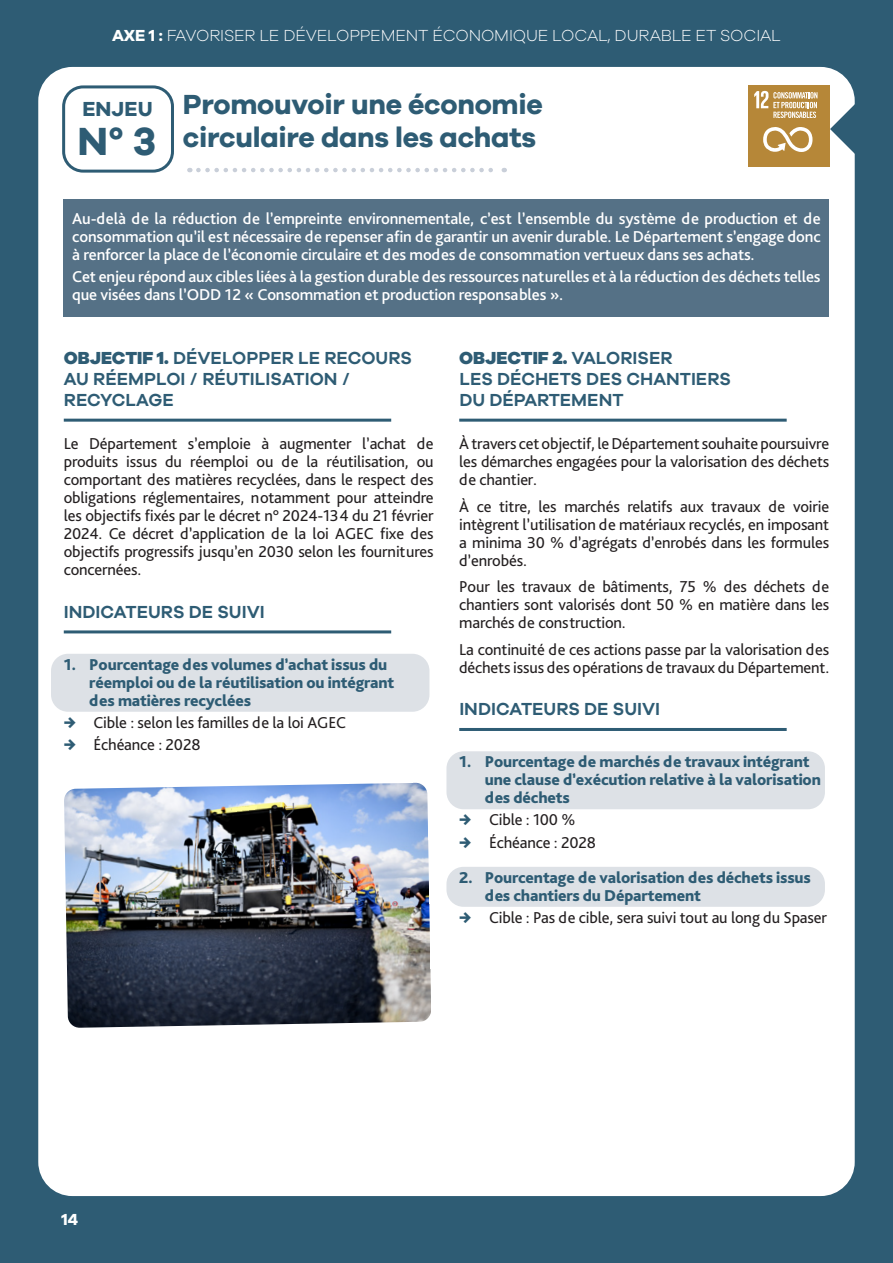
<style>
.page{position:relative;width:893px;height:1263px;background:#2e5c74}
.page>*{position:absolute;margin:0;border:0;box-sizing:border-box;transform-origin:0 0}
.t1{font:700 40.5px "Galano Grotesque";color:#2e5c74}
.t2{font:700 28.5px/33px "Galano Grotesque";letter-spacing:-.01em;color:#2e5c74;text-align:right}
.t3{font:700 21px "Galano Grotesque";letter-spacing:.005em;color:#2e5c74}
.t4{font:600 18px/21px "Galano Grotesque";color:#2e5c74}
.t5{font:800 18px "Galano Grotesque";color:#2e5c74}
.t6{font:16.5px/18px "Bliss Pro";letter-spacing:-.01em;color:#231f20;text-align:justify}
.Intro_axe1{font:500 16.5px/18px "Bliss Pro";letter-spacing:-.01em;color:#fff;text-align:justify}
.t7{font:800 16.5px/18px "Bliss Pro";letter-spacing:-.01em;color:#2e5c74}
.t8{font:300 16.5px "Galano Grotesque";letter-spacing:-.01em;color:#fff}
.t9{font:700 16.5px "Galano Grotesque";color:#fff}
.s1{font-weight:700}
.s2{font-weight:800}
.s3{font-family:"Galano Grotesque";font-weight:700;color:#2e5c74}
</style>
<div class="page">
<div style="left:38px;top:67px;width:817px;height:1129px;background:#fff;border-radius:34px"></div>
<svg style="left:830px;top:86px;width:25px;height:86px"></svg>
<div style="left:748px;top:85px;width:81px;height:81px;background:#b68738"></div>
<svg style="left:763px;top:127px;width:49px;height:25px"></svg>
<svg style="left:754px;top:91px;width:63px;height:27px"></svg>
<img style="left:64px;top:783px;width:367px;height:245px">
<svg style="left:231px;top:805px;width:26px;height:7px"></svg>
<svg style="left:198px;top:168px;width:307px;height:4px"></svg>
<div style="left:64px;top:200px;width:765px;height:77px;background:#557186"></div>
<div style="left:64px;top:266px;width:765px;height:51px;background:#557186"></div>
<hr style="left:64px;top:419px;width:327px;height:3px;background:#2e5c74">
<hr style="left:64px;top:630px;width:327px;height:3px;background:#2e5c74">
<div style="left:51px;top:654px;width:378px;height:58px;background:#dde1e6;border-radius:17px"></div>
<hr style="left:459px;top:419px;width:328px;height:3px;background:#2e5c74">
<hr style="left:459px;top:728px;width:328px;height:3px;background:#2e5c74">
<div style="left:446px;top:751px;width:379px;height:58px;background:#dde1e6;border-radius:17px"></div>
<div style="left:446px;top:867px;width:379px;height:40px;background:#dde1e6;border-radius:17px"></div>
<div style="left:62px;top:85px;width:112px;height:88px;border:3px solid #2e5c74;border-radius:20px"></div>
<p class="t8" style="left:112px;top:25px;width:670px"><span class="s1">AXE 1 :</span> FAVORISER LE DÉVELOPPEMENT ÉCONOMIQUE LOCAL, DURABLE ET SOCIAL</p>
<p class="t2" style="left:128px;top:87px;width:417px">3. Promouvoir une économie circulaire dans les achats</p>
<p class="t3" style="left:82px;top:96px;width:72px">ENJEU</p>
<p class="t1" style="left:78px;top:116px;width:80px">N° 3</p>
<p class="Intro_axe1" style="left:72px;top:209px;width:750px">Au-delà de la réduction de l’empreinte environnementale, c’est l’ensemble du système de production et de consommation qu’il est nécessaire de repenser afin de garantir un avenir durable. Le Département s’engage donc à renforcer la place de l’économie circulaire et des modes de consommation vertueux dans ses achats.</p>
<p class="Intro_axe1" style="left:72px;top:267px;width:750px">Cet enjeu répond aux cibles liées à la gestion durable des ressources naturelles et à la réduction des déchets telles que visées dans l’ODD 12 « Consommation et production responsables ».</p>
<p class="t4" style="left:64px;top:347px;width:350px;text-indent:79px"><span class="s2">F 1.</span> DÉVELOPPER LE RECOURS<br>AU RÉEMPLOI / RÉUTILISATION /<br>RECYCLAGE</p>
<p class="t6" style="left:64px;top:434px;width:371px">Le Département s’emploie à augmenter l’achat de produits issus du réemploi ou de la réutilisation, ou comportant des matières recyclées, dans le respect des obligations réglementaires, notamment pour atteindre les objectifs fixés par le décret n° 2024-134 du 21 février 2024. Ce décret d’application de la loi AGEC fixe des objectifs progressifs jusqu’en 2030 selon les fournitures concernées.</p>
<p class="t4" style="left:64px;top:601px;width:202px">INDICATEURS DE SUIVI</p>
<p class="t7" style="left:89px;top:655px;width:307px;text-indent:-26px">1. Pourcentage des volumes d’achat issus du réemploi ou de la réutilisation ou intégrant des matières recyclées</p>
<p class="t6" style="left:64px;top:713px;width:284px"><span class="s3">→</span> Cible : selon les familles de la loi AGEC</p>
<p class="t6" style="left:64px;top:735px;width:138px"><span class="s3">→</span> Échéance : 2028</p>
<p class="t5" style="left:64px;top:346px;width:49px">OBJECTI</p>
<p class="t4" style="left:459px;top:347px;width:273px;text-indent:79px"><span class="s2">F 2.</span> VALORISER<br>LES DÉCHETS DES CHANTIERS<br>DU DÉPARTEMENT</p>
<p class="t6" style="left:459px;top:434px;width:371px">À travers cet objectif, le Département souhaite poursuivre les démarches engagées pour la valorisation des déchets de chantier.</p>
<p class="t6" style="left:459px;top:497px;width:371px">À ce titre, les marchés relatifs aux travaux de voirie intègrent l’utilisation de matériaux recyclés, en imposant a minima 30 % d’agrégats d’enrobés dans les formules d’enrobés.</p>
<p class="t6" style="left:459px;top:577px;width:371px">Pour les travaux de bâtiments, 75 % des déchets de chantiers sont valorisés dont 50 % en matière dans les marchés de construction.</p>
<p class="t6" style="left:459px;top:640px;width:371px">La continuité de ces actions passe par la valorisation des déchets issus des opérations de travaux du Département.</p>
<p class="t4" style="left:459px;top:698px;width:202px">INDICATEURS DE SUIVI</p>
<p class="t5" style="left:459px;top:346px;width:49px">OBJECTI</p>
<p class="t7" style="left:485px;top:752px;width:338px;text-indent:-26px">1. Pourcentage de marchés de travaux intégrant une clause d’exécution relative à la valorisation des déchets</p>
<p class="t6" style="left:459px;top:811px;width:118px"><span class="s3">→</span> Cible : 100 %</p>
<p class="t6" style="left:459px;top:833px;width:138px"><span class="s3">→</span> Échéance : 2028</p>
<p class="t7" style="left:485px;top:868px;width:328px;text-indent:-26px">2. Pourcentage de valorisation des déchets issus des chantiers du Département</p>
<p class="t6" style="left:459px;top:908px;width:369px"><span class="s3">→</span> Cible : Pas de cible, sera suivi tout au long du Spaser</p>
<p class="t9" style="left:62px;top:1209px;width:18px">14</p>
</div>
